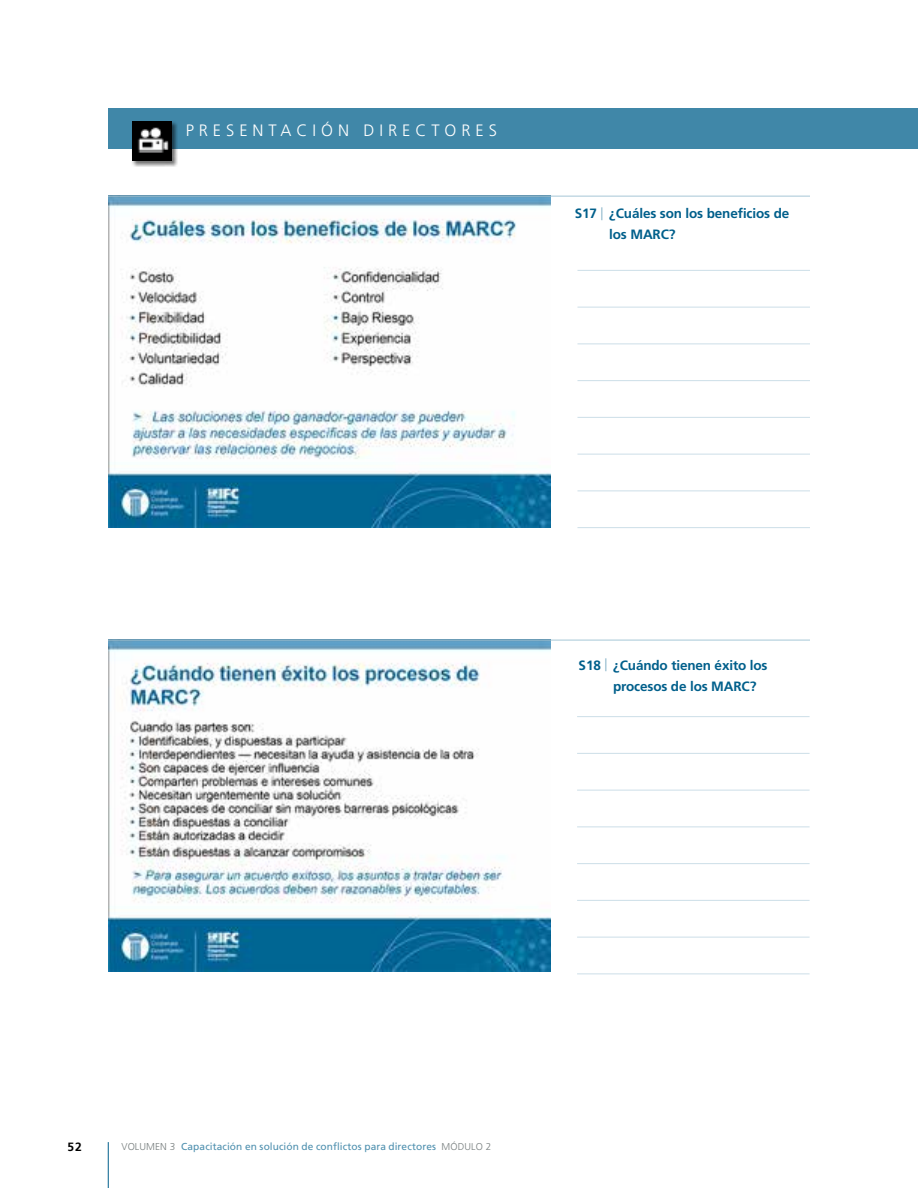
<style>
.page{position:relative;width:918px;height:1188px;background:#fff}
.page>*{position:absolute;margin:0;border:0;box-sizing:border-box;transform-origin:0 0}
.t1{font:300 16.5px "Frutiger";letter-spacing:.3em;color:#fff}
.t2{font:700 13.5px/21px "Frutiger";letter-spacing:-.01em;color:#005f8b}
.t3{font:700 12px "Frutiger";color:#000}
.t4{font:10.2px "Frutiger";letter-spacing:.01em;color:#4d8fae}
.s1{font-weight:300;font-size:16.8px;color:#80afc5}
.s2{font-weight:300;font-size:10.05px;color:#777e7e}
.s3{font-weight:300;font-size:9.9px;color:#777e7e}
</style>
<div class="page">
<hr style="left:108px;top:1142px;width:1px;height:46px;background:#005f8b">
<div style="left:108px;top:108px;width:810px;height:40px;background:#4087a8"></div>
<div style="left:132px;top:120px;width:46px;height:47px;background:#000;opacity:.55"></div>
<div style="left:133px;top:122px;width:39px;height:39px;background:#000"></div>
<img style="left:138px;top:127px;width:31px;height:26px">
<img style="left:108px;top:197px;width:443px;height:331px">
<img style="left:108px;top:641px;width:443px;height:331px">
<hr style="left:108px;top:196px;width:702px;height:1px;background:#a6c7d6">
<hr style="left:108px;top:640px;width:702px;height:1px;background:#a6c7d6">
<hr style="left:578px;top:270px;width:232px;height:1px;background:#ccdfe8">
<hr style="left:578px;top:307px;width:232px;height:1px;background:#ccdfe8">
<hr style="left:578px;top:344px;width:232px;height:1px;background:#ccdfe8">
<hr style="left:578px;top:380px;width:232px;height:1px;background:#ccdfe8">
<hr style="left:578px;top:417px;width:232px;height:1px;background:#ccdfe8">
<hr style="left:578px;top:454px;width:232px;height:1px;background:#ccdfe8">
<hr style="left:578px;top:490px;width:232px;height:1px;background:#ccdfe8">
<hr style="left:578px;top:527px;width:232px;height:1px;background:#ccdfe8">
<hr style="left:577px;top:716px;width:233px;height:1px;background:#ccdfe8">
<hr style="left:577px;top:753px;width:233px;height:1px;background:#ccdfe8">
<hr style="left:577px;top:790px;width:233px;height:1px;background:#ccdfe8">
<hr style="left:577px;top:826px;width:233px;height:1px;background:#ccdfe8">
<hr style="left:577px;top:863px;width:233px;height:1px;background:#ccdfe8">
<hr style="left:577px;top:900px;width:233px;height:1px;background:#ccdfe8">
<hr style="left:577px;top:937px;width:233px;height:1px;background:#ccdfe8">
<hr style="left:577px;top:974px;width:233px;height:1px;background:#ccdfe8">
<p class="t1" style="left:186px;top:121px;width:313px">PRESENTACIÓN DIRECTORES</p>
<p class="t2" style="left:609px;top:203px;width:182px;text-indent:-35px">S17 <span class="s1">|</span> ¿Cuáles son los beneficios de los MARC?</p>
<p class="t2" style="left:613px;top:654px;width:156px;text-indent:-35px">S18 <span class="s1">|</span> ¿Cuándo tienen éxito los procesos de los MARC?</p>
<p class="t3" style="left:68px;top:1140px;width:16px">52</p>
<p class="t4" style="left:122px;top:1141px;width:371px"><span class="s2">VOLUMEN 3</span> Capacitación en solución de conflictos para directores <span class="s3">MÓDULO 2</span></p>
</div>
